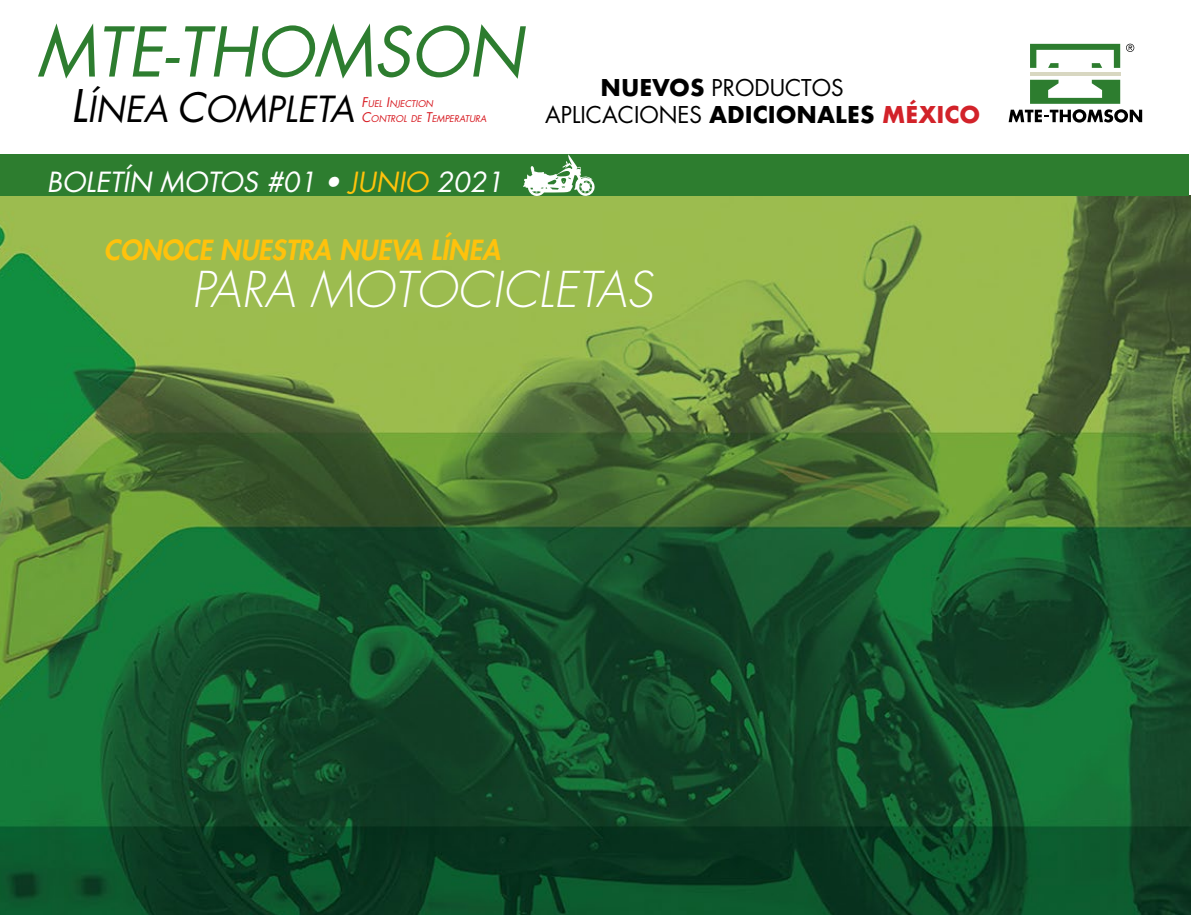
<style>
.page{position:relative;width:1191px;height:915px;background:#fff}
.page>*{position:absolute;margin:0;border:0;box-sizing:border-box;transform-origin:0 0}
.t1{font:italic 66.6px "Futura";color:#2d7d2f}
.t2{font:italic 300 48px "Futura";color:#fff}
.t3{font:italic 34.95px "Futura";color:#000}
.t4{font:italic 27px "Futura";color:#fff}
.t5{font:italic 800 27px "Futura";color:#ffc20c}
.t6{font:22.5px/27px "Futura";color:#000}
.t7{font:italic 9.15px/15.6px "Futura";color:#d71920}
.s1{font-size:43.8px}
.s2{font-size:39.3px}
.s3{font-size:13.05px}
.s4{font-weight:700}
.s5{font-weight:700;color:#d22229}
.s6{color:#ffc20c}
</style>
<div class="page">
<img style="left:0;top:196px;width:1191px;height:718px">
<div style="left:0;top:154px;width:1188px;height:42px;background:#2d7d2f"></div>
<svg style="left:523px;top:154px;width:72px;height:42px"></svg>
<svg style="left:1030px;top:43px;width:91px;height:37px"></svg>
<hr style="left:1030px;top:72px;width:90px;height:4px;background:#d8d7c1">
<svg style="left:1008px;top:80px;width:134px;height:42px"></svg>
<svg style="left:1030px;top:44px;width:90px;height:24px"></svg>
<svg style="left:1126px;top:44px;width:8px;height:8px"></svg>
<h1 class="t1" style="left:37px;top:6px;width:488px">MTE-THOMSON</h1>
<h3 class="t3" style="left:71px;top:85px;width:285px"><span class="s1">L</span>ÍNEA <span class="s2">C</span>OMPLETA</h3>
<p class="t7" style="left:361px;top:95px;width:126px"><span class="s3">F</span>UEL <span class="s3">I</span>NJECTION<br><span class="s3">C</span>ONTROL DE <span class="s3">T</span>EMPERATURA</p>
<p class="t6" style="left:545px;top:74px;width:437px;text-indent:55px"><span class="s4">NUEVOS</span> PRODUCTOS<br>APLICACIONES <span class="s4">ADICIONALES</span> <span class="s5">MÉXICO</span></p>
<p class="t4" style="left:47px;top:164px;width:458px">BOLETÍN MOTOS #01 • <span class="s6">JUNIO</span> 2021</p>
<p class="t5" style="left:104px;top:232px;width:398px">CONOCE NUESTRA NUEVA LÍNEA</p>
<h2 class="t2" style="left:191px;top:258px;width:463px">PARA MOTOCICLETAS</h2>
</div>
